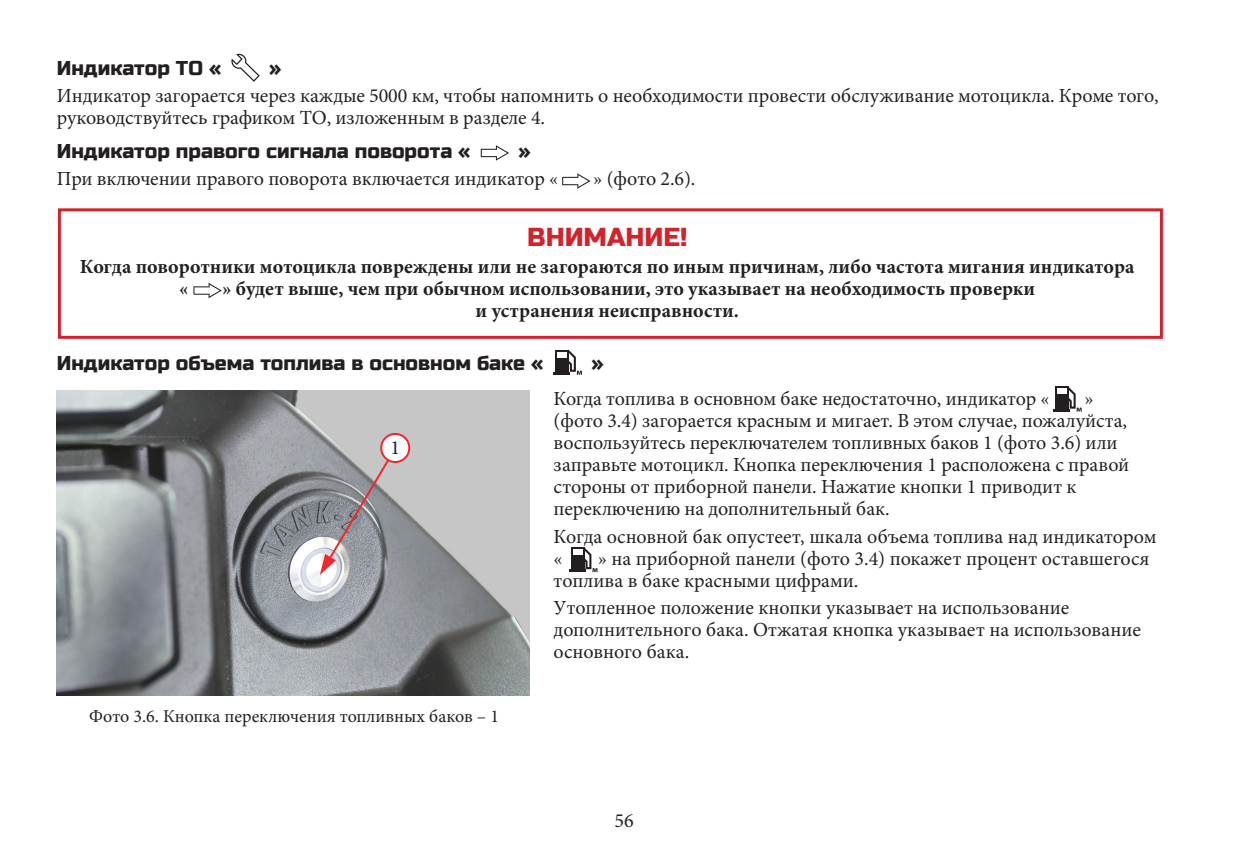
<style>
.page{position:relative;width:1248px;height:851px;background:#fff}
.page>*{position:absolute;margin:0;border:0;box-sizing:border-box;transform-origin:0 0}
.t1{font:26px "Russo One";color:#d1232a}
.t2{font:20px/22px "Minion Pro";letter-spacing:-.005em;color:#231f20}
.t3{font:700 20px/22px "Minion Pro";color:#231f20}
.t4{font:20px "Russo One";color:#231f20}
.t5{font:18px "Minion Pro";color:#231f20}
</style>
<div class="page">
<div style="left:58px;top:208px;width:1104px;height:131px;border:3px solid #d1232a"></div>
<img style="left:57px;top:390px;width:472px;height:305px">
<svg style="left:231px;top:53px;width:29px;height:29px"></svg>
<svg style="left:562px;top:173px;width:28px;height:16px"></svg>
<svg style="left:480px;top:145px;width:29px;height:16px"></svg>
<svg style="left:193px;top:283px;width:29px;height:15px"></svg>
<svg style="left:1053px;top:386px;width:28px;height:25px"></svg>
<svg style="left:553px;top:349px;width:29px;height:26px"></svg>
<svg style="left:569px;top:547px;width:28px;height:25px"></svg>
<svg style="left:320px;top:429px;width:94px;height:146px;background:#a8a3a6"></svg>
<p class="t4" style="left:57px;top:56px;width:166px">Индикатор ТО «</p>
<p class="t4" style="left:269px;top:56px;width:14px">»</p>
<p class="t2" style="left:57px;top:85px;width:1103px">Индикатор загорается через каждые 5000 км, чтобы напомнить о необходимости провести обслуживание мотоцикла. Кроме того, руководствуйтесь графиком ТО, изложенным в разделе 4.</p>
<p class="t4" style="left:57px;top:139px;width:415px">Индикатор правого сигнала поворота «</p>
<p class="t4" style="left:518px;top:139px;width:14px">»</p>
<p class="t2" style="left:57px;top:168px;width:503px">При включении правого поворота включается индикатор «</p>
<p class="t2" style="left:593px;top:168px;width:103px">» (фото 2.6).</p>
<p class="t1" style="left:527px;top:221px;width:162px">ВНИМАНИЕ!</p>
<p class="t3" style="left:179px;top:255px;width:956px;text-indent:-99px">Когда поворотники мотоцикла повреждены или не загораются по иным причинам, либо частота мигания индикатора «</p>
<p class="t3" style="left:475px;top:277px;width:561px;text-indent:-253px">» будет выше, чем при обычном использовании, это указывает на необходимость проверки и устранения неисправности.</p>
<p class="t4" style="left:57px;top:351px;width:488px">Индикатор объема топлива в основном баке «</p>
<p class="t4" style="left:591px;top:351px;width:14px">»</p>
<p class="t2" style="left:390px;top:436px;width:11px">1</p>
<p class="t5" style="left:89px;top:704px;width:411px">Фото 3.6. Кнопка переключения топливных баков – 1</p>
<p class="t2" style="left:553px;top:387px;width:497px">Когда топлива в основном баке недостаточно, индикатор «</p>
<p class="t2" style="left:553px;top:387px;width:577px;text-indent:531px">» (фото 3.4) загорается красным и мигает. В этом случае, пожалуйста, воспользуйтесь переключателем топливных баков 1 (фото 3.6) или заправьте мотоцикл. Кнопка переключения 1 расположена с правой стороны от приборной панели. Нажатие кнопки 1 приводит к переключению на дополнительный бак.</p>
<p class="t2" style="left:553px;top:525px;width:604px">Когда основной бак опустеет, шкала объема топлива над индикатором «</p>
<p class="t2" style="left:553px;top:547px;width:597px;text-indent:44px">» на приборной панели (фото 3.4) покажет процент оставшегося топлива в баке красными цифрами.</p>
<p class="t2" style="left:553px;top:597px;width:589px">Утопленное положение кнопки указывает на использование дополнительного бака. Отжатая кнопка указывает на использование основного бака.</p>
<p class="t2" style="left:614px;top:809px;width:21px">56</p>
</div>
